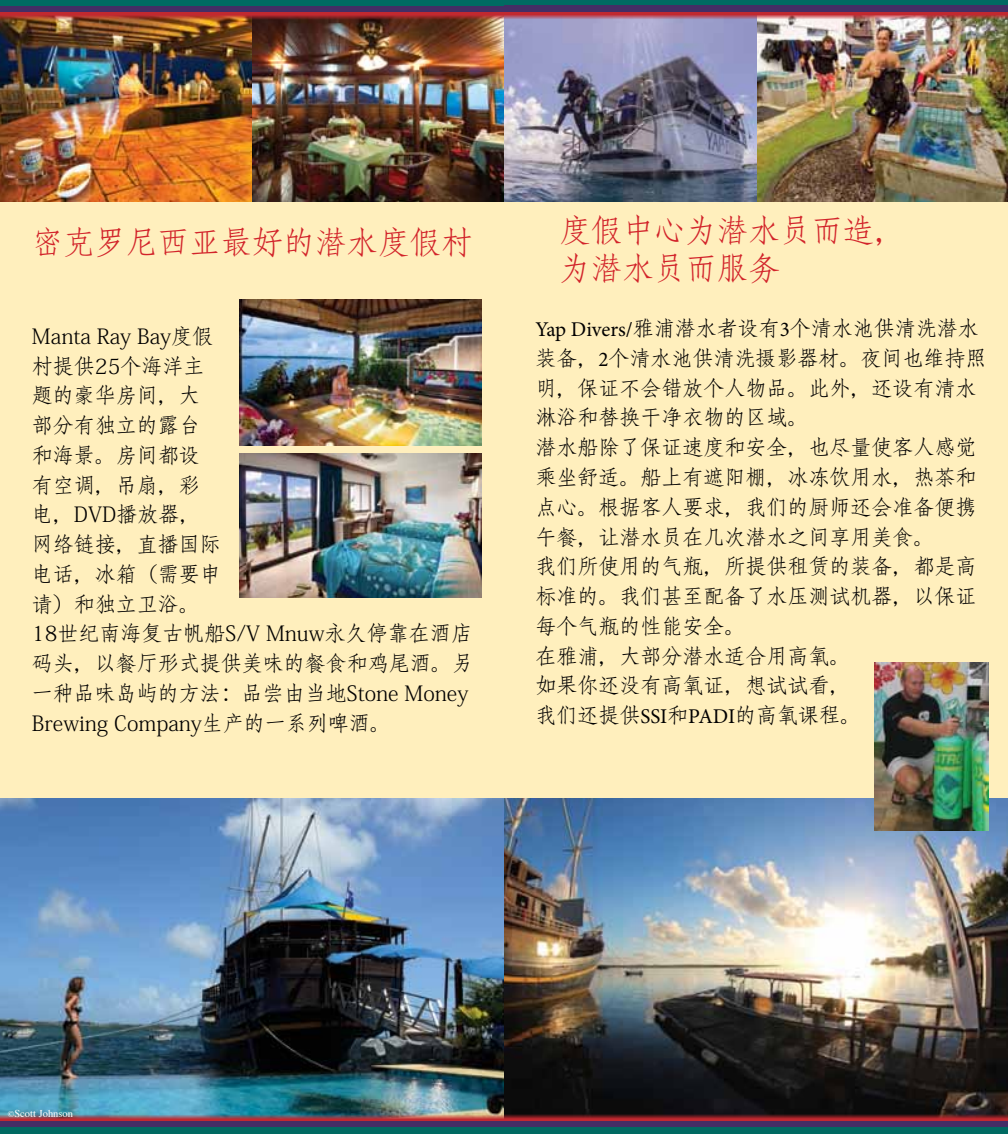
<style>
.page{position:relative;width:1008px;height:1134px;background:#fff}
.page>*{position:absolute;margin:0;border:0;box-sizing:border-box;transform-origin:0 0}
.t1{font:31.5px/37.8px "Adobe Fangsong Std";color:#d2232a}
.t2{font:21px/29.8px "Adobe Fangsong Std";color:#000}
.t3{font:10.5px "Times";color:#fff}
.s1{font-family:"Minion Pro"}
.s2{font-size:8.75px}
</style>
<div class="page">
<div style="left:0;top:8px;width:504px;height:834px;background:#ffefbd"></div>
<img style="left:252px;top:20px;width:252px;height:181px">
<img style="left:0;top:20px;width:252px;height:181px">
<img style="left:0;top:799px;width:1008px;height:314px">
<img style="left:239px;top:300px;width:242px;height:146px">
<img style="left:239px;top:454px;width:242px;height:144px">
<div style="left:0;top:6px;width:504px;height:6px;background:#442d65"></div>
<svg style="left:0;top:12px;width:504px;height:8px;background:#a8322b"></svg>
<div style="left:0;top:0;width:504px;height:6px;background:#006a62"></div>
<div style="left:0;top:1121px;width:504px;height:6px;background:#442d65"></div>
<img style="left:0;top:1113px;width:504px;height:8px">
<div style="left:0;top:1127px;width:504px;height:7px;background:#006a62"></div>
<svg style="left:504px;top:20px;width:504px;height:821px;background:#e5dab8"></svg>
<img style="left:757px;top:20px;width:251px;height:181px">
<div style="left:504px;top:0;width:504px;height:6px;background:#006a62"></div>
<div style="left:504px;top:1127px;width:504px;height:7px;background:#006a62"></div>
<img style="left:875px;top:662px;width:114px;height:168px">
<div style="left:504px;top:1120px;width:504px;height:7px;background:#442d65"></div>
<svg style="left:504px;top:1113px;width:504px;height:7px;background:#6a1b20"></svg>
<div style="left:504px;top:5px;width:504px;height:7px;background:#442d65"></div>
<svg style="left:504px;top:12px;width:504px;height:8px;background:#ba5a64"></svg>
<h1 class="t1" style="left:32px;top:223px;width:442px">密克罗尼西亚最好的潜水度假村</h1>
<h1 class="t1" style="left:559px;top:212px;width:348px">度假中心为潜水员而造，为潜水员而服务</h1>
<p class="t2" style="left:32px;top:321px;width:442px">Manta Ray Bay度假<br>村提供25个海洋主<br>题的豪华房间，大<br>部分有独立的露台<br>和海景。房间都设<br>有空调，吊扇，彩<br>电，DVD播放器，<br>网络链接，直播国际<br>电话，冰箱（需要申<br>请）和独立卫浴。<br>18世纪南海复古帆船S/V Mnuw永久停靠在酒店码头，以餐厅形式提供美味的餐食和鸡尾酒。另一种品味岛屿的方法：品尝由当地Stone Money<br>Brewing Company生产的一系列啤酒。</p>
<p class="t2" style="left:536px;top:314px;width:453px"><span class="s1">Yap Divers/</span>雅浦潜水者设有<span class="s1">3</span>个清水池供清洗潜水装备，<span class="s1">2</span>个清水池供清洗摄影器材。夜间也维持照明，保证不会错放个人物品。此外，还设有清水淋浴和替换干净衣物的区域。<br>潜水船除了保证速度和安全，也尽量使客人感觉乘坐舒适。船上有遮阳棚，冰冻饮用水，热茶和点心。根据客人要求，我们的厨师还会准备便携午餐，让潜水员在几次潜水之间享用美食。<br>我们所使用的气瓶，所提供租赁的装备，都是高标准的。我们甚至配备了水压测试机器，以保证每个气瓶的性能安全。<br>在雅浦，大部分潜水适合用高氧。<br>如果你还没有高氧证，想试试看，<br>我们还提供<span class="s1">SSI</span>和<span class="s1">PADI</span>的高氧课程。</p>
<p class="t3" style="left:8px;top:1104px;width:67px"><span class="s2">©</span>Scott Johnson</p>
</div>
